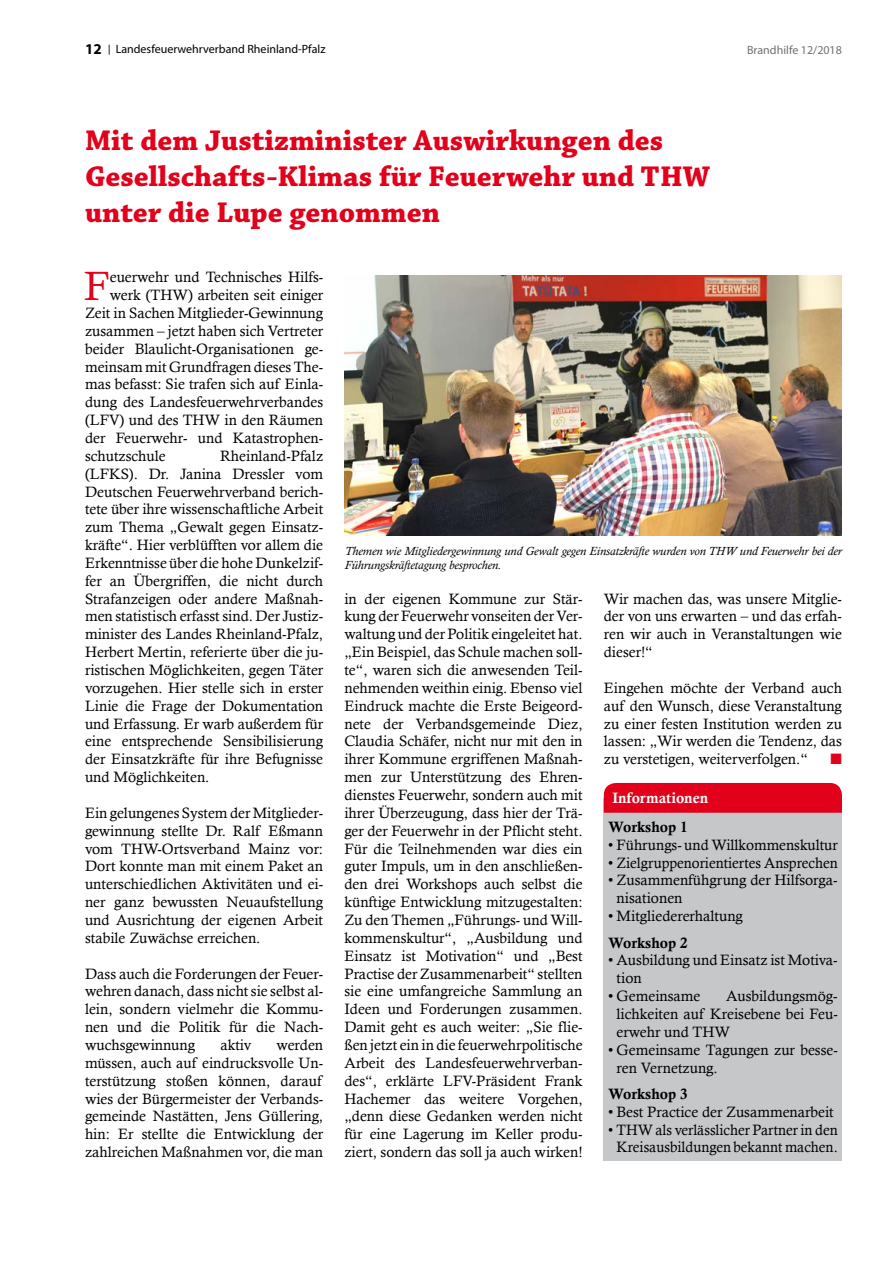
<style>
.page{position:relative;width:893px;height:1263px;background:#fff}
.page>*{position:absolute;margin:0;border:0;box-sizing:border-box;transform-origin:0 0}
.t1{font:40.95px "Calisto";color:#e2001a}
.t2{font:700 30px/36px "Chaparral Pro";color:#e2001a}
.t3{font:15px/17.9px "Calisto";color:#000;text-align:justify}
.t4{font:15px "Calis MT Bol";color:#000}
.t5{font:15px "Calis MT Bol";color:#fff}
.t6{font:15px "Zapf Dingbats";color:#e2001a}
.t7{font:italic 12px/14.4px "Calisto";color:#000}
.t8{font:12px "Myriad Pro";color:#000}
.t9{font:12px "Myriad Pro";color:#707172}
.s1{font-family:"Myriad";font-weight:700;font-size:15px}
.s2{font-family:"Calisto"}
</style>
<div class="page">
<div style="left:604px;top:799px;width:238px;height:362px;background:#c6c7c8"></div>
<div style="left:604px;top:783px;width:238px;height:30px;background:#e2001a"></div>
<img style="left:344px;top:275px;width:498px;height:261px">
<p class="t8" style="left:85px;top:41px;width:242px"><span class="s1">12</span> <span class="s2">|</span> Landesfeuerwehrverband Rheinland-Pfalz</p>
<p class="t9" style="left:747px;top:42px;width:96px">Brandhilfe 12/2018</p>
<h2 class="t2" style="left:85px;top:123px;width:626px">Mit dem Justizminister Auswirkungen des<br>Gesellschafts-Klimas für Feuerwehr und THW unter die Lupe genommen</h2>
<h1 class="t1" style="left:84px;top:262px;width:27px">F</h1>
<p class="t3" style="left:110px;top:268px;width:215px">euerwehr und Technisches Hilfs-</p>
<p class="t3" style="left:110px;top:286px;width:215px">werk (THW) arbeiten seit einiger</p>
<p class="t3" style="left:85px;top:304px;width:240px">Zeit in Sachen Mitglieder-Gewinnung</p>
<p class="t3" style="left:85px;top:322px;width:240px">zusammen – jetzt haben sich Vertreter</p>
<p class="t3" style="left:85px;top:339px;width:240px">beider Blaulicht-Organisationen ge-</p>
<p class="t3" style="left:85px;top:357px;width:240px">meinsam mit Grundfragen dieses The-</p>
<p class="t3" style="left:85px;top:375px;width:240px">mas befasst: Sie trafen sich auf Einla-</p>
<p class="t3" style="left:85px;top:393px;width:240px">dung des Landesfeuerwehrverbandes</p>
<p class="t3" style="left:85px;top:411px;width:240px">(LFV) und des THW in den Räumen</p>
<p class="t3" style="left:85px;top:429px;width:240px">der Feuerwehr- und Katastrophen-</p>
<p class="t3" style="left:85px;top:447px;width:82px">schutzschule</p>
<p class="t3" style="left:85px;top:447px;width:240px;text-indent:135px">Rheinland-Pfalz (LFKS). Dr. Janina Dressler vom Deutschen Feuerwehrverband berich&shy;tete über ihre wissenschaftliche Arbeit zum Thema „Gewalt gegen Einsatz&shy;kräfte“. Hier verblüfften vor allem die Erkenntnisse über die hohe Dunkelzif&shy;fer an Übergriffen, die nicht durch Strafanzeigen oder andere Maßnah&shy;men statistisch erfasst sind. Der Justiz&shy;minister des Landes Rheinland-Pfalz, Herbert Mertin, referierte über die ju&shy;ristischen Möglichkeiten, gegen Täter vorzugehen. Hier stelle sich in erster Linie die Frage der Dokumentation und Erfassung. Er warb außerdem für eine entsprechende Sensibilisierung der Einsatzkräfte für ihre Befugnisse und Möglichkeiten.</p>
<p class="t3" style="left:85px;top:804px;width:240px">Ein gelungenes System der Mitglieder&shy;gewinnung stellte Dr. Ralf Eßmann vom THW-Ortsverband Mainz vor:<br>Dort konnte man mit einem Paket an unterschiedlichen Aktivitäten und ei&shy;ner ganz bewussten Neuaufstellung und Ausrichtung der eigenen Arbeit stabile Zuwächse erreichen.</p>
<p class="t3" style="left:85px;top:964px;width:240px">Dass auch die Forderungen der Feuer&shy;wehren danach, dass nicht sie selbst al&shy;lein, sondern vielmehr die Kommu&shy;nen und die Politik für die Nach&shy;wuchsgewinnung</p>
<p class="t3" style="left:220px;top:1036px;width:33px">aktiv</p>
<p class="t3" style="left:85px;top:1036px;width:240px;text-indent:192px">werden müssen, auch auf eindrucksvolle Un&shy;terstützung stoßen können, darauf wies der Bürgermeister der Verbands&shy;gemeinde Nastätten, Jens Güllering, hin: Er stellte die Entwicklung der zahlreichen Maßnahmen vor, die man</p>
<p class="t7" style="left:345px;top:544px;width:499px">Themen wie Mitgliedergewinnung und Gewalt gegen Einsatzkräfte wurden von THW und Feuerwehr bei der<br>Führungskräftetagung besprochen.</p>
<p class="t3" style="left:344px;top:589px;width:240px">in der eigenen Kommune zur Stär&shy;kung der Feuerwehr vonseiten der Ver&shy;waltung und der Politik eingeleitet hat. „Ein Beispiel, das Schule machen soll&shy;te“, waren sich die anwesenden Teil&shy;nehmenden weithin einig. Ebenso viel Eindruck machte die Erste Beigeord&shy;nete der Verbandsgemeinde Diez, Claudia Schäfer, nicht nur mit den in ihrer Kommune ergriffenen Maßnah&shy;men zur Unterstützung des Ehren&shy;dienstes Feuerwehr, sondern auch mit ihrer Überzeugung, dass hier der Trä&shy;ger der Feuerwehr in der Pflicht steht.<br>Für die Teilnehmenden war dies ein guter Impuls, um in den anschließen&shy;den drei Workshops auch selbst die künftige Entwicklung mitzugestalten:<br>Zu den Themen „Führungs- und Will&shy;kommenskultur“, „Ausbildung und Einsatz ist Motivation“ und „Best Practise der Zusammenarbeit“ stellten sie eine umfangreiche Sammlung an Ideen und Forderungen zusammen.<br>Damit geht es auch weiter: „Sie flie&shy;ßen jetzt ein in die feuerwehrpolitische Arbeit des Landesfeuerwehrverban&shy;des“, erklärte LFV-Präsident Frank Hachemer das weitere Vorgehen, „denn diese Gedanken werden nicht für eine Lagerung im Keller produ&shy;ziert, sondern das soll ja auch wirken!</p>
<p class="t3" style="left:604px;top:589px;width:240px">Wir machen das, was unsere Mitglie&shy;der von uns erwarten – und das erfah&shy;ren wir auch in Veranstaltungen wie dieser!“</p>
<p class="t3" style="left:604px;top:679px;width:240px">Eingehen möchte der Verband auch auf den Wunsch, diese Veranstaltung zu einer festen Institution werden zu lassen: „Wir werden die Tendenz, das zu verstetigen, weiterverfolgen.“</p>
<p class="t6" style="left:830px;top:752px;width:13px">■</p>
<p class="t5" style="left:612px;top:789px;width:97px">Informationen</p>
<p class="t4" style="left:608px;top:818px;width:81px">Workshop 1</p>
<p class="t3" style="left:608px;top:835px;width:231px">• Führungs- und Willkommenskultur</p>
<p class="t3" style="left:608px;top:853px;width:231px">• Zielgruppenorientiertes Ansprechen</p>
<p class="t3" style="left:617px;top:871px;width:223px;text-indent:-9px">• Zusammenfühgrung der Hilfsorga&shy;nisationen</p>
<p class="t3" style="left:608px;top:907px;width:136px">• Mitgliedererhaltung</p>
<p class="t4" style="left:608px;top:934px;width:81px">Workshop 2</p>
<p class="t3" style="left:617px;top:951px;width:223px;text-indent:-9px">• Ausbildung und Einsatz ist Motiva&shy;tion</p>
<p class="t3" style="left:608px;top:987px;width:94px">• Gemeinsame</p>
<p class="t3" style="left:617px;top:987px;width:223px;text-indent:109px">Ausbildungsmög&shy;lichkeiten auf Kreisebene bei Feu&shy;erwehr und THW</p>
<p class="t3" style="left:617px;top:1040px;width:223px;text-indent:-9px">• Gemeinsame Tagungen zur besse&shy;ren Vernetzung.</p>
<p class="t4" style="left:608px;top:1085px;width:81px">Workshop 3</p>
<p class="t3" style="left:608px;top:1102px;width:227px">• Best Practice der Zusammenarbeit</p>
<p class="t3" style="left:608px;top:1120px;width:231px;text-align:center">• THW als verlässlicher Partner in den<br>Kreisausbildungen bekannt machen.</p>
</div>
